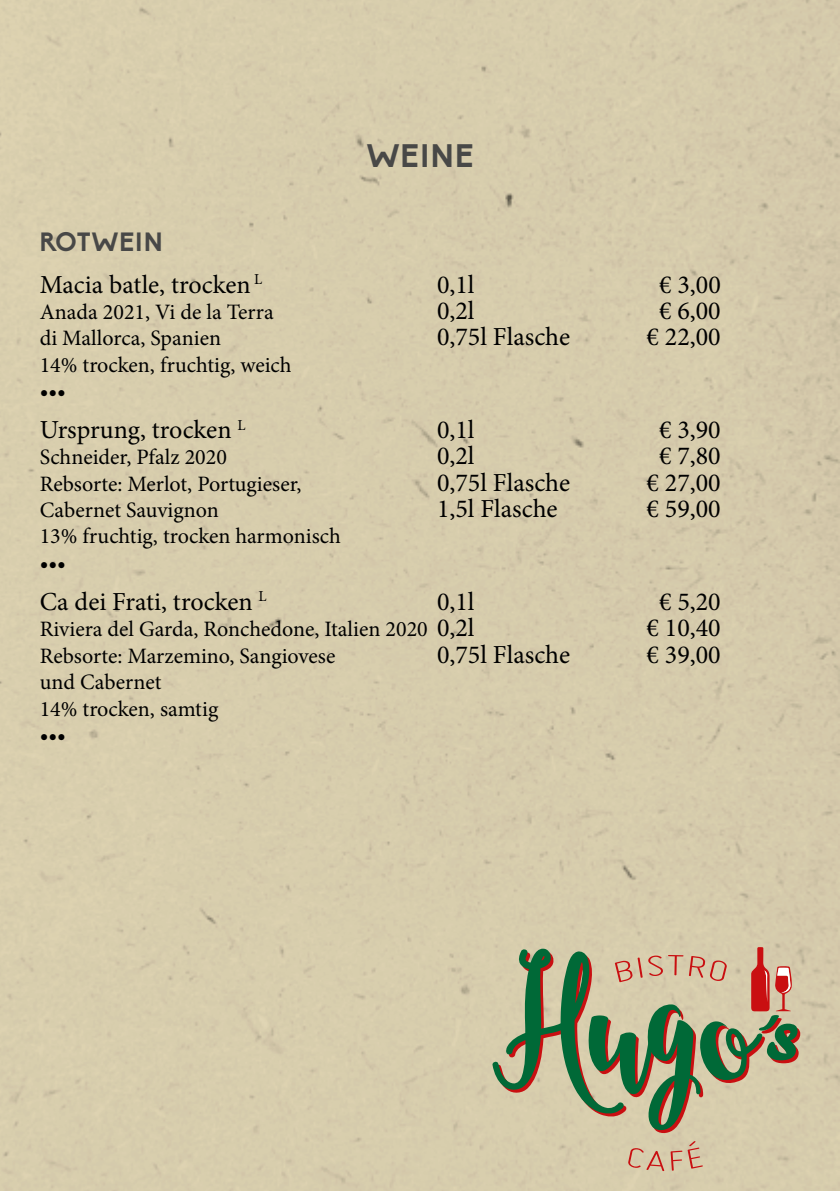
<style>
.page{position:relative;width:840px;height:1191px;background:#fff}
.page>*{position:absolute;margin:0;border:0;box-sizing:border-box;transform-origin:0 0}
.t1{font:700 32px "Biko";letter-spacing:.005em;color:#484847}
.t2{font:26px "Minion Pro";color:#000}
.t3{font:700 26px "Biko";letter-spacing:.005em;color:#484847}
.t4{font:22px/26.4px "Minion Pro";color:#000}
.t5{font:700 22px "Minion Pro";color:#000}
.s1{font-size:26px}
</style>
<div class="page">
<div style="left:0;top:0;width:839px;height:1191px;background:#d7cdac"></div>
<svg style="left:628px;top:1148px;width:36px;height:23px"></svg>
<svg style="left:670px;top:1141px;width:32px;height:29px"></svg>
<svg style="left:492px;top:947px;width:307px;height:187px"></svg>
<h1 class="t1" style="left:366px;top:136px;width:108px">WEINE</h1>
<p class="t3" style="left:40px;top:226px;width:125px">ROTWEIN</p>
<p class="t2" style="left:40px;top:267px;width:224px">Macia batle, trocken <sup>L</sup></p>
<p class="t2" style="left:437px;top:267px;width:39px">0,1l</p>
<p class="t2" style="left:658px;top:267px;width:63px">€ 3,00</p>
<p class="t4" style="left:40px;top:299px;width:235px">Anada 2021, Vi de la Terra</p>
<p class="t2" style="left:437px;top:293px;width:39px">0,2l</p>
<p class="t2" style="left:658px;top:293px;width:63px">€ 6,00</p>
<p class="t4" style="left:40px;top:325px;width:183px">di Mallorca, Spanien</p>
<p class="t2" style="left:437px;top:320px;width:135px">0,75l Flasche</p>
<p class="t2" style="left:646px;top:320px;width:76px">€ 22,00</p>
<p class="t4" style="left:40px;top:352px;width:253px">14% trocken, fruchtig, weich</p>
<p class="t5" style="left:40px;top:376px;width:28px">•••</p>
<p class="t2" style="left:40px;top:412px;width:207px">Ursprung, trocken <sup>L</sup></p>
<p class="t2" style="left:437px;top:412px;width:39px">0,1l</p>
<p class="t2" style="left:658px;top:412px;width:63px">€ 3,90</p>
<p class="t4" style="left:40px;top:444px;width:189px">Schneider, Pfalz 2020</p>
<p class="t2" style="left:437px;top:438px;width:39px">0,2l</p>
<p class="t2" style="left:658px;top:438px;width:63px">€ 7,80</p>
<p class="t4" style="left:40px;top:470px;width:263px">Rebsorte: Merlot, Portugieser,</p>
<p class="t2" style="left:437px;top:465px;width:135px">0,75l Flasche</p>
<p class="t2" style="left:646px;top:465px;width:76px">€ 27,00</p>
<p class="t4" style="left:40px;top:497px;width:181px">Cabernet Sauvignon</p>
<p class="t2" style="left:437px;top:491px;width:122px">1,5l Flasche</p>
<p class="t2" style="left:646px;top:491px;width:76px">€ 59,00</p>
<p class="t4" style="left:40px;top:523px;width:302px">13% fruchtig, trocken harmonisch</p>
<p class="t5" style="left:40px;top:547px;width:28px">•••</p>
<p class="t2" style="left:40px;top:584px;width:228px">Ca dei Frati, trocken <sup>L</sup></p>
<p class="t2" style="left:437px;top:584px;width:39px">0,1l</p>
<p class="t2" style="left:658px;top:584px;width:63px">€ 5,20</p>
<p class="t4" style="left:40px;top:616px;width:436px">Riviera del Garda, Ronchedone, Italien 2020 <span class="s1">0,2l</span></p>
<p class="t2" style="left:646px;top:610px;width:76px">€ 10,40</p>
<p class="t4" style="left:40px;top:642px;width:297px">Rebsorte: Marzemino, Sangiovese</p>
<p class="t2" style="left:437px;top:637px;width:135px">0,75l Flasche</p>
<p class="t2" style="left:646px;top:637px;width:76px">€ 39,00</p>
<p class="t4" style="left:40px;top:669px;width:180px">und Cabernet<br>14% trocken, samtig</p>
<p class="t5" style="left:40px;top:719px;width:28px">•••</p>
</div>
